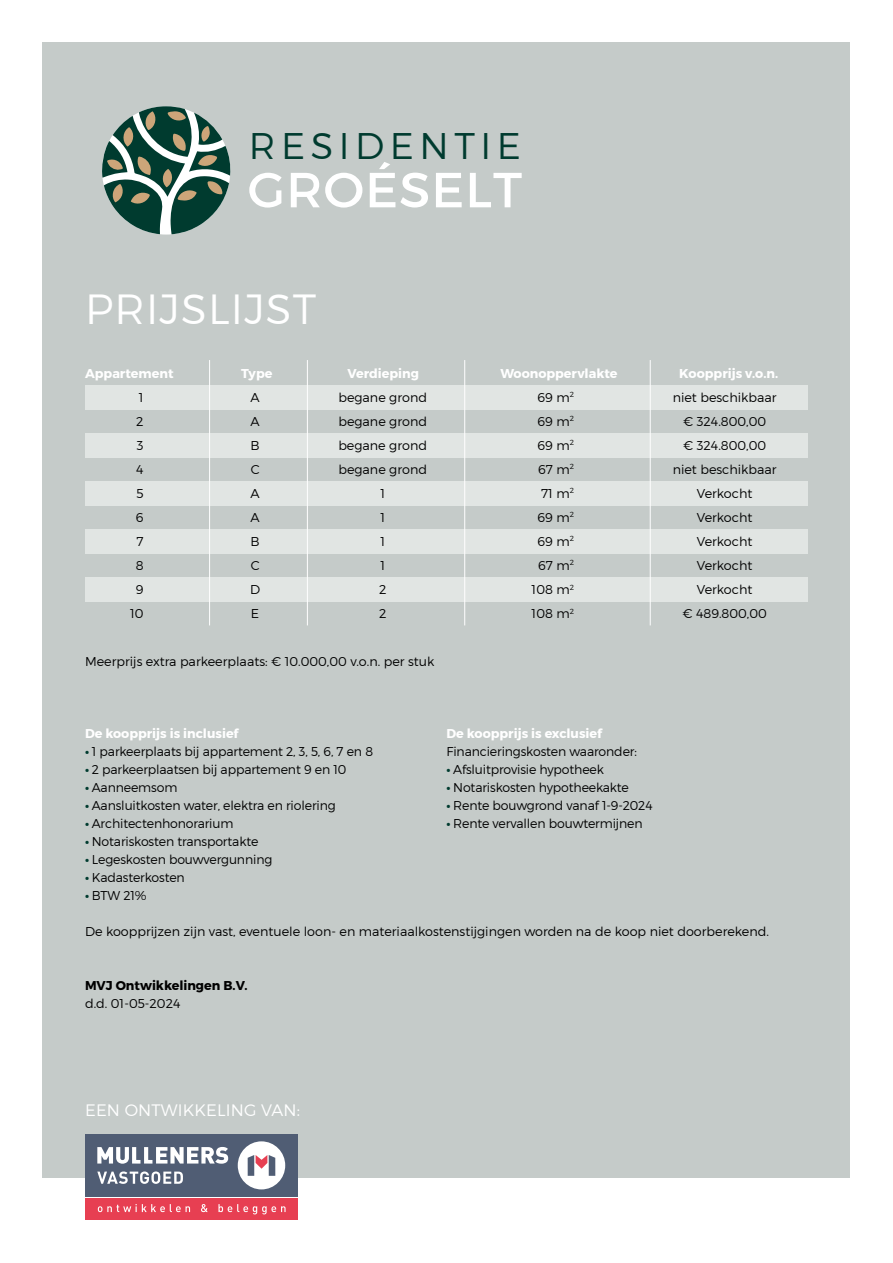
<style>
.page{position:relative;width:893px;height:1263px;background:#fff}
.page>*{position:absolute;margin:0;border:0;box-sizing:border-box;transform-origin:0 0}
.t1{font:49.2px "Montserrat";letter-spacing:.02em;color:#fff}
.t2{font:300 42px "Montserrat";letter-spacing:.03em;color:#fff}
.t3{font:300 36.9px "Montserrat";letter-spacing:.15em;color:#003b2f}
.t4{font:300 16.5px "Montserrat";letter-spacing:.01em;color:#fff}
.t5{font:300 12.75px "Montserrat";letter-spacing:-.01em;color:#000}
.t6{font:700 12.75px "Montserrat";color:#fff}
.t7{font:700 12.75px "Montserrat";color:#000}
.s1{font-weight:700;color:#003b2f}
</style>
<div class="page">
<div style="left:43px;top:43px;width:807px;height:1135px;background:#c5cbc9"></div>
<div style="left:85px;top:1198px;width:213px;height:21px;background:#e73f52"></div>
<div style="left:85px;top:1134px;width:213px;height:63px;background:#505d74"></div>
<div style="left:238px;top:1141px;width:47px;height:48px;background:#fff;border-radius:50%"></div>
<svg style="left:97px;top:1171px;width:86px;height:13px"></svg>
<svg style="left:248px;top:1155px;width:27px;height:21px"></svg>
<svg style="left:97px;top:1147px;width:131px;height:17px"></svg>
<svg style="left:98px;top:1204px;width:188px;height:10px"></svg>
<svg style="left:102px;top:106px;width:129px;height:128px"></svg>
<div style="left:85px;top:385px;width:723px;height:24px;background:#e1e5e3"></div>
<div style="left:85px;top:433px;width:723px;height:24px;background:#e1e5e3"></div>
<div style="left:85px;top:481px;width:723px;height:24px;background:#e1e5e3"></div>
<div style="left:85px;top:529px;width:723px;height:24px;background:#e1e5e3"></div>
<div style="left:85px;top:577px;width:723px;height:24px;background:#e1e5e3"></div>
<hr style="left:650px;top:360px;width:1px;height:265px;background:#fff">
<hr style="left:464px;top:360px;width:1px;height:265px;background:#fff">
<hr style="left:307px;top:360px;width:1px;height:265px;background:#fff">
<hr style="left:209px;top:360px;width:1px;height:265px;background:#fff">
<h3 class="t3" style="left:249px;top:124px;width:273px">RESIDENTIE</h3>
<h1 class="t1" style="left:248px;top:160px;width:276px">GROÉSELT</h1>
<h2 class="t2" style="left:85px;top:283px;width:232px">PRIJSLIJST</h2>
<p class="t6" style="left:85px;top:365px;width:90px">Appartement</p>
<p class="t6" style="left:241px;top:365px;width:33px">Type</p>
<p class="t6" style="left:348px;top:365px;width:73px">Verdieping</p>
<p class="t6" style="left:501px;top:365px;width:118px">Woonoppervlakte</p>
<p class="t6" style="left:679px;top:365px;width:101px">Koopprijs v.o.n.</p>
<p class="t5" style="left:139px;top:389px;width:6px">1</p>
<p class="t5" style="left:251px;top:389px;width:11px">A</p>
<p class="t5" style="left:338px;top:389px;width:90px">begane grond</p>
<p class="t5" style="left:538px;top:389px;width:38px">69 m<sup>2</sup></p>
<p class="t5" style="left:673px;top:389px;width:106px">niet beschikbaar</p>
<p class="t5" style="left:136px;top:413px;width:9px">2</p>
<p class="t5" style="left:251px;top:413px;width:11px">A</p>
<p class="t5" style="left:338px;top:413px;width:90px">begane grond</p>
<p class="t5" style="left:538px;top:413px;width:38px">69 m<sup>2</sup></p>
<p class="t5" style="left:683px;top:413px;width:84px">€ 324.800,00</p>
<p class="t5" style="left:137px;top:437px;width:8px">3</p>
<p class="t5" style="left:251px;top:437px;width:11px">B</p>
<p class="t5" style="left:338px;top:437px;width:90px">begane grond</p>
<p class="t5" style="left:537px;top:437px;width:38px">69 m<sup>2</sup></p>
<p class="t5" style="left:683px;top:437px;width:84px">€ 324.800,00</p>
<p class="t5" style="left:136px;top:461px;width:9px">4</p>
<p class="t5" style="left:251px;top:461px;width:10px">C</p>
<p class="t5" style="left:338px;top:461px;width:90px">begane grond</p>
<p class="t5" style="left:538px;top:461px;width:37px">67 m<sup>2</sup></p>
<p class="t5" style="left:673px;top:461px;width:106px">niet beschikbaar</p>
<p class="t5" style="left:136px;top:485px;width:9px">5</p>
<p class="t5" style="left:251px;top:485px;width:11px">A</p>
<p class="t5" style="left:380px;top:485px;width:6px">1</p>
<p class="t5" style="left:541px;top:485px;width:34px">71 m<sup>2</sup></p>
<p class="t5" style="left:697px;top:485px;width:57px">Verkocht</p>
<p class="t5" style="left:136px;top:509px;width:9px">6</p>
<p class="t5" style="left:251px;top:509px;width:11px">A</p>
<p class="t5" style="left:380px;top:509px;width:6px">1</p>
<p class="t5" style="left:538px;top:509px;width:38px">69 m<sup>2</sup></p>
<p class="t5" style="left:697px;top:509px;width:57px">Verkocht</p>
<p class="t5" style="left:136px;top:533px;width:9px">7</p>
<p class="t5" style="left:251px;top:533px;width:11px">B</p>
<p class="t5" style="left:380px;top:533px;width:6px">1</p>
<p class="t5" style="left:538px;top:533px;width:38px">69 m<sup>2</sup></p>
<p class="t5" style="left:697px;top:533px;width:57px">Verkocht</p>
<p class="t5" style="left:136px;top:557px;width:9px">8</p>
<p class="t5" style="left:251px;top:557px;width:10px">C</p>
<p class="t5" style="left:380px;top:557px;width:6px">1</p>
<p class="t5" style="left:538px;top:557px;width:37px">67 m<sup>2</sup></p>
<p class="t5" style="left:697px;top:557px;width:57px">Verkocht</p>
<p class="t5" style="left:136px;top:581px;width:9px">9</p>
<p class="t5" style="left:250px;top:581px;width:12px">D</p>
<p class="t5" style="left:379px;top:581px;width:9px">2</p>
<p class="t5" style="left:532px;top:581px;width:44px">108 m<sup>2</sup></p>
<p class="t5" style="left:697px;top:581px;width:57px">Verkocht</p>
<p class="t5" style="left:130px;top:605px;width:15px">10</p>
<p class="t5" style="left:251px;top:605px;width:10px">E</p>
<p class="t5" style="left:379px;top:605px;width:9px">2</p>
<p class="t5" style="left:532px;top:605px;width:44px">108 m<sup>2</sup></p>
<p class="t5" style="left:682px;top:605px;width:86px">€ 489.800,00</p>
<p class="t5" style="left:85px;top:654px;width:351px">Meerprijs extra parkeerplaats: € 10.000,00 v.o.n. per stuk</p>
<p class="t6" style="left:85px;top:725px;width:155px">De koopprijs is inclusief</p>
<p class="t5" style="left:85px;top:743px;width:289px"><span class="s1">•</span> 1 parkeerplaats bij appartement 2, 3, 5, 6, 7 en 8</p>
<p class="t5" style="left:85px;top:761px;width:263px"><span class="s1">•</span> 2 parkeerplaatsen bij appartement 9 en 10</p>
<p class="t5" style="left:85px;top:779px;width:94px"><span class="s1">•</span> Aanneemsom</p>
<p class="t5" style="left:85px;top:797px;width:252px"><span class="s1">•</span> Aansluitkosten water, elektra en riolering</p>
<p class="t5" style="left:85px;top:815px;width:150px"><span class="s1">•</span> Architectenhonorarium</p>
<p class="t5" style="left:85px;top:834px;width:175px"><span class="s1">•</span> Notariskosten transportakte</p>
<p class="t5" style="left:85px;top:852px;width:189px"><span class="s1">•</span> Legeskosten bouwvergunning</p>
<p class="t5" style="left:85px;top:870px;width:101px"><span class="s1">•</span> Kadasterkosten</p>
<p class="t5" style="left:85px;top:888px;width:63px"><span class="s1">•</span> BTW 21%</p>
<p class="t6" style="left:446px;top:725px;width:157px">De koopprijs is exclusief</p>
<p class="t5" style="left:446px;top:743px;width:192px">Financieringskosten waaronder:</p>
<p class="t5" style="left:446px;top:761px;width:159px"><span class="s1">•</span> Afsluitprovisie hypotheek</p>
<p class="t5" style="left:446px;top:779px;width:184px"><span class="s1">•</span> Notariskosten hypotheekakte</p>
<p class="t5" style="left:446px;top:797px;width:208px"><span class="s1">•</span> Rente bouwgrond vanaf 1-9-2024</p>
<p class="t5" style="left:446px;top:815px;width:198px"><span class="s1">•</span> Rente vervallen bouwtermijnen</p>
<p class="t5" style="left:85px;top:923px;width:685px">De koopprijzen zijn vast, eventuele loon- en materiaalkostenstijgingen worden na de koop niet doorberekend.</p>
<p class="t7" style="left:85px;top:977px;width:164px">MVJ Ontwikkelingen B.V.</p>
<p class="t5" style="left:85px;top:995px;width:97px">d.d. 01-05-2024</p>
<p class="t4" style="left:85px;top:1100px;width:216px">EEN ONTWIKKELING VAN:</p>
</div>
